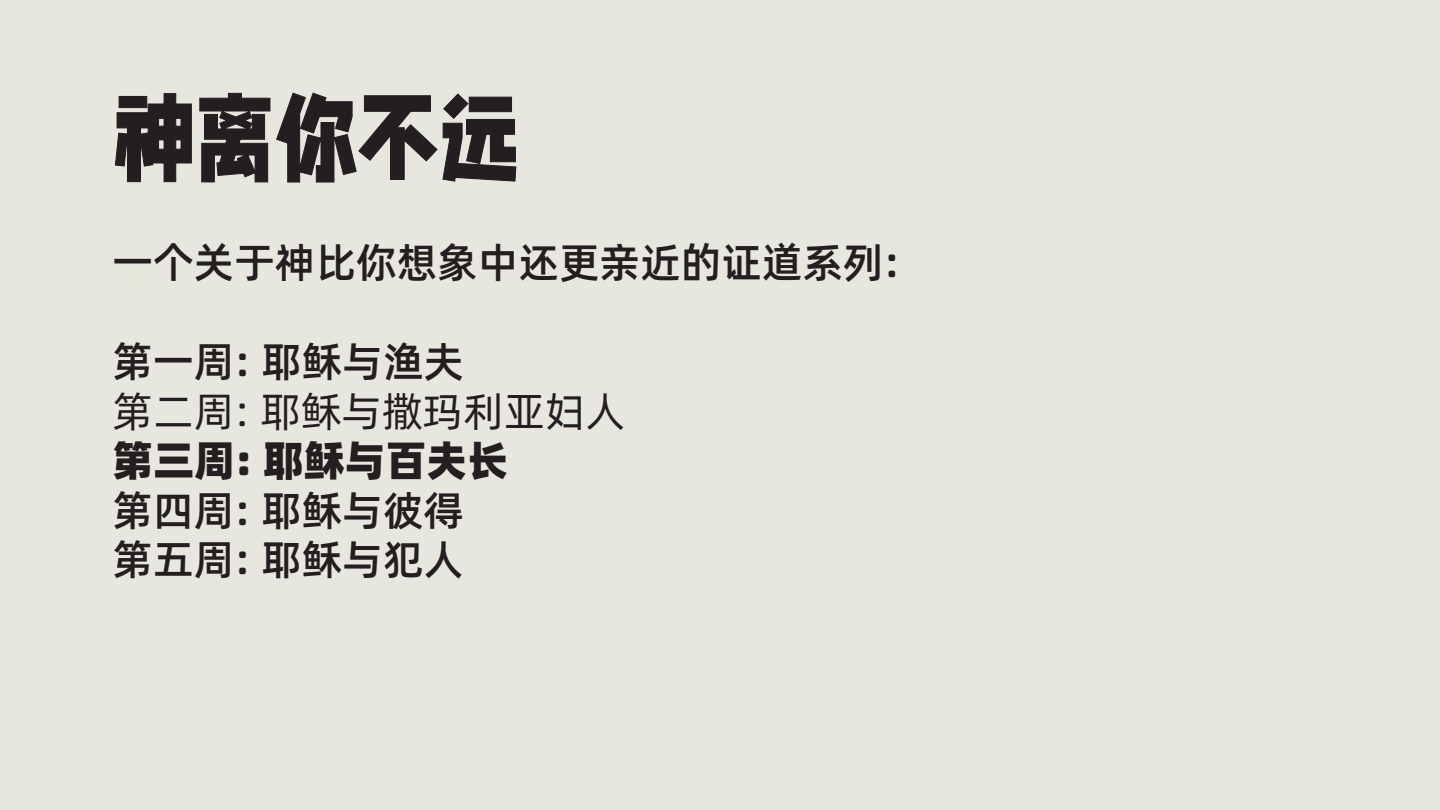
<style>
.page{position:relative;width:1440px;height:810px;background:#e7e7df}
.page>*{position:absolute;margin:0;border:0;box-sizing:border-box;transform-origin:0 0}
.t1{font:88.12px "Zi Zhi Qu Xi Mai Ti";color:#231f20}
.t2{font:500 41.25px/49.5px "Alibaba Pu Hui Ti";color:#231f20}
.t3{font:41.25px "Alibaba Pu Hui Ti";color:#231f20}
.t4{font:800 41.25px "Alibaba Pu Hui Ti";color:#231f20}
</style>
<div class="page">
<svg style="left:115px;top:93px;width:77px;height:89px"></svg>
<svg style="left:199px;top:92px;width:318px;height:91px"></svg>
<h1 class="t1" style="left:113px;top:86px;width:409px">神离你不远</h1>
<p class="t2" style="left:113px;top:236px;width:789px">一个关于神比你想象中还更亲近的证道系列:</p>
<p class="t2" style="left:113px;top:335px;width:353px">第一周: 耶稣与渔夫</p>
<p class="t3" style="left:113px;top:380px;width:515px">第二周: 耶稣与撒玛利亚妇人</p>
<p class="t4" style="left:113px;top:427px;width:397px">第三周: 耶稣与百夫长</p>
<p class="t2" style="left:113px;top:483px;width:353px">第四周: 耶稣与彼得第五周: 耶稣与犯人</p>
</div>
